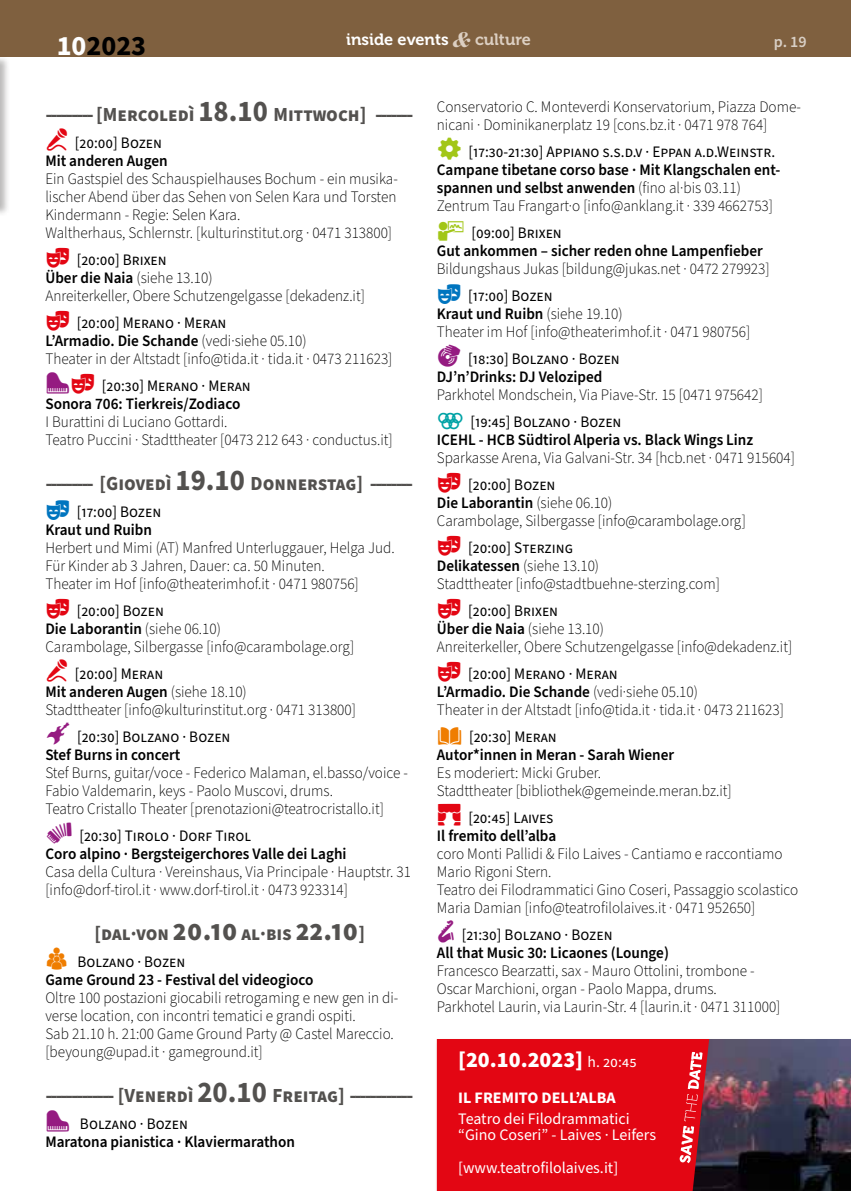
<style>
.page{position:relative;width:851px;height:1191px;background:#fff}
.page>*{position:absolute;margin:0;border:0;box-sizing:border-box;transform-origin:0 0}
.t1{font:700 28px "Source Sans Pro";color:#000}
.t2{font:900 22px "Source Sans Pro";color:#fff}
.t3{font:700 20px "Source Sans Pro";color:#53514f;scale:1.1 1}
.t4{font:700 20px "Source Sans Pro";color:#53514f;scale:.95 1}
.t5{font:16.4px "Museo 700";color:#fff}
.t6{font:300 16px/18px "Source Sans Pro";color:#000;scale:.95 1}
.t7{font:600 16px/18px "Source Sans Pro";color:#000;scale:.95 1}
.t8{font:16px/16px "Source Sans Pro";color:#fff}
.t9{font:16px/18px "Source Sans Pro";color:#000;scale:.95 1}
.t10{font:700 16px "Source Sans Pro";color:#fff}
.t11{font:600 16px "Source Sans Pro";color:#fff}
.s1{color:#fff}
.s2{font-family:"Surveyor Display";font-weight:700;font-style:italic;font-size:24.4px;color:#dccfc2}
.s3{color:#dccfc2}
.s4{font-size:30px}
.s5{font-family:"Inside Events Font";font-weight:400;font-size:28px;color:#e30613}
.s6{font-weight:400}
.s7{font-weight:600}
.s8{font-family:"Inside Events Font";font-weight:400;font-size:28px;color:#951b81}
.s9{font-family:"Inside Events Font";font-weight:400;font-size:28px;color:#0075bf}
.s10{font-family:"Inside Events Font";font-size:28px;color:#951b81}
.s11{font-family:"Inside Events Font";font-weight:400;font-size:28px;color:#ef7d00}
.s12{font-family:"Inside Events Font";font-weight:400;font-size:28px;color:#a2c617}
.s13{font-weight:300}
.s14{font-family:"Inside Events Font";font-weight:400;font-size:28px;color:#00a3a6}
.s15{font-weight:400;font-size:15.6px}
</style>
<div class="page">
<div style="left:0;top:0;width:850px;height:57px;background:#7f603f"></div>
<div style="left:0;top:55px;width:10px;height:161px;background:#53514f;opacity:.4"></div>
<img style="left:0;top:57px;width:1px;height:149px">
<div style="left:434px;top:1036px;width:416px;height:155px;background:#53514f;opacity:.4"></div>
<img style="left:709px;top:1039px;width:141px;height:152px">
<div style="left:437px;top:1039px;width:272px;height:152px;background:#e30613"></div>
<svg style="left:679px;top:1051px;width:23px;height:112px;background:#dc3a45"></svg>
<h1 class="t1" style="left:57px;top:27px;width:91px"><span class="s1">10</span>2023</h1>
<p class="t5" style="left:346px;top:30px;width:186px">inside events <span class="s2">&amp;</span> <span class="s3">culture</span></p>
<p class="t11" style="left:773px;top:31px;width:34px">p. 19</p>
<p class="t3" style="left:45px;top:101px;width:336px">--------- [Mercoledì <span class="s4">18.10</span> Mittwoch] -------</p>
<p class="t7" style="left:45px;top:134px;width:130px"><span class="s5">Ē</span> <span class="s6">[20:00] Bozen<br></span>Mit anderen Augen</p>
<p class="t6" style="left:45px;top:170px;width:372px">Ein Gastspiel des Schauspielhauses Bochum - ein musika&shy;lischer Abend über das Sehen von Selen Kara und Torsten Kindermann - Regie: Selen Kara.<br>Waltherhaus, Schlernstr. [kulturinstitut.org · 0471 313800]</p>
<p class="t6" style="left:45px;top:251px;width:338px"><span class="s5">ď</span> <span class="s6">[20:00] Brixen<br></span><span class="s7">Über die Naia</span> (siehe 13.10)<br>Anreiterkeller, Obere Schutzengelgasse [dekadenz.it]</p>
<p class="t6" style="left:45px;top:314px;width:367px"><span class="s5">ď</span> <span class="s6">[20:00] Merano · Meran<br></span><span class="s7">L’Armadio. Die Schande</span> (vedi·siehe 05.10)<br>Theater in der Altstadt [info@tida.it · tida.it · 0473 211623]</p>
<p class="t7" style="left:45px;top:377px;width:218px"><span class="s8">Ģ</span><span class="s5">ď</span> <span class="s6">[20:30] Merano · Meran<br></span>Sonora 706: Tierkreis/Zodiaco</p>
<p class="t6" style="left:45px;top:413px;width:367px">I Burattini di Luciano Gottardi.<br>Teatro Puccini · Stadttheater [0473 212 643 · conductus.it]</p>
<p class="t3" style="left:45px;top:470px;width:336px">--------- [Giovedì <span class="s4">19.10</span> Donnerstag] --------</p>
<p class="t7" style="left:45px;top:503px;width:123px"><span class="s9">ľ</span> <span class="s6">[17:00] Bozen<br></span>Kraut und Ruibn</p>
<p class="t6" style="left:45px;top:539px;width:369px">Herbert und Mimi (AT) Manfred Unterluggauer, Helga Jud.<br>Für Kinder ab 3 Jahren, Dauer: ca. 50 Minuten.<br>Theater im Hof [info@theaterimhof.it · 0471 980756]</p>
<p class="t6" style="left:45px;top:602px;width:327px"><span class="s5">ď</span> <span class="s6">[20:00] Bozen<br></span><span class="s7">Die Laborantin</span> (siehe 06.10)<br>Carambolage, Silbergasse [info@carambolage.org]</p>
<p class="t6" style="left:45px;top:665px;width:328px"><span class="s5">Ē</span> <span class="s6">[20:00] Meran<br></span><span class="s7">Mit anderen Augen</span> (siehe 18.10)<br>Stadttheater [info@kulturinstitut.org · 0471 313800]</p>
<p class="t9" style="left:45px;top:728px;width:196px"><span class="s10">Į</span> [20:30] Bolzano · Bozen<br><span class="s7">Stef Burns in concert</span></p>
<p class="t6" style="left:45px;top:764px;width:383px">Stef Burns, guitar/voce - Federico Malaman, el.basso/voice -<br>Fabio Valdemarin, keys - Paolo Muscovi, drums.<br>Teatro Cristallo Theater [prenotazioni@teatrocristallo.it]</p>
<p class="t7" style="left:45px;top:827px;width:318px"><span class="s8">Ī</span> <span class="s6">[20:30] Tirolo · Dorf Tirol<br></span>Coro alpino · Bergsteigerchores Valle dei Laghi</p>
<p class="t6" style="left:45px;top:863px;width:386px">Casa della Cultura · Vereinshaus, Via Principale · Hauptstr. 31 [info@dorf-tirol.it · www.dorf-tirol.it · 0473 923314]</p>
<p class="t4" style="left:94px;top:920px;width:286px">[dal·von <span class="s4">20.10</span> al·bis <span class="s4">22.10</span>]</p>
<p class="t7" style="left:45px;top:953px;width:284px"><span class="s11">č</span> <span class="s6">Bolzano · Bozen<br></span>Game Ground 23 - Festival del videogioco</p>
<p class="t6" style="left:45px;top:989px;width:373px">Oltre 100 postazioni giocabili retrogaming e new gen in di&shy;verse location, con incontri tematici e grandi ospiti.<br>Sab 21.10 h. 21:00 Game Ground Party @ Castel Mareccio. [beyoung@upad.it · gameground.it]</p>
<p class="t3" style="left:45px;top:1082px;width:336px">------------- [Venerdì <span class="s4">20.10</span> Freitag] ------------</p>
<p class="t7" style="left:45px;top:1115px;width:264px"><span class="s8">Ģ</span> <span class="s6">Bolzano · Bozen<br></span>Maratona pianistica · Klaviermarathon</p>
<p class="t6" style="left:437px;top:98px;width:385px">Conservatorio C. Monteverdi Konservatorium, Piazza Dome&shy;nicani · Dominikanerplatz 19 [cons.bz.it · 0471 978 764]</p>
<p class="t7" style="left:437px;top:143px;width:363px"><span class="s12">ŗ</span> <span class="s6">[17:30-21:30] Appiano s.s.d.v · Eppan a.d.Weinstr.<br></span>Campane tibetane corso base · Mit Klangschalen ent&shy;spannen und selbst anwenden <span class="s13">(fino al·bis 03.11)<br>Zentrum Tau Frangart·o [info@anklang.it · 339 4662753]</span></p>
<p class="t7" style="left:437px;top:224px;width:344px"><span class="s12">Ř</span> <span class="s6">[09:00] Brixen<br></span>Gut ankommen – sicher reden ohne Lampenfieber</p>
<p class="t6" style="left:437px;top:256px;width:352px;line-height:27px">Bildungshaus Jukas [bildung@jukas.net · 0472 279923] <span class="s9">ľ</span> <span class="s6">[17:00] Bozen</span></p>
<p class="t6" style="left:437px;top:305px;width:331px"><span class="s7">Kraut und Ruibn</span> (siehe 19.10)<br>Theater im Hof [info@theaterimhof.it · 0471 980756]</p>
<p class="t7" style="left:437px;top:350px;width:194px"><span class="s8">į</span> <span class="s6">[18:30] Bolzano · Bozen<br></span>DJ’n’Drinks: DJ Veloziped</p>
<p class="t6" style="left:437px;top:382px;width:344px;line-height:27px">Parkhotel Mondschein, Via Piave-Str. 15 [0471 975642]<br><span class="s14">Ō</span> <span class="s6">[19:45] Bolzano · Bozen</span></p>
<p class="t7" style="left:437px;top:431px;width:334px">ICEHL - HCB Südtirol Alperia vs. Black Wings Linz</p>
<p class="t6" style="left:437px;top:445px;width:378px;line-height:27px">Sparkasse Arena, Via Galvani-Str. 34 [hcb.net · 0471 915604] <span class="s5">ď</span> <span class="s6">[20:00] Bozen</span></p>
<p class="t6" style="left:437px;top:494px;width:327px"><span class="s7">Die Laborantin</span> (siehe 06.10)<br>Carambolage, Silbergasse [info@carambolage.org]</p>
<p class="t6" style="left:437px;top:539px;width:299px"><span class="s5">ď</span> <span class="s6">[20:00] Sterzing<br></span><span class="s7">Delikatessen</span> (siehe 13.10)<br>Stadttheater [info@stadtbuehne-sterzing.com]</p>
<p class="t6" style="left:437px;top:602px;width:375px"><span class="s5">ď</span> <span class="s6">[20:00] Brixen<br></span><span class="s7">Über die Naia</span> (siehe 13.10)<br>Anreiterkeller, Obere Schutzengelgasse [info@dekadenz.it]</p>
<p class="t6" style="left:437px;top:665px;width:367px"><span class="s5">ď</span> <span class="s6">[20:00] Merano · Meran<br></span><span class="s7">L’Armadio. Die Schande</span> (vedi·siehe 05.10)<br>Theater in der Altstadt [info@tida.it · tida.it · 0473 211623]</p>
<p class="t7" style="left:437px;top:728px;width:251px"><span class="s11">ą</span> <span class="s6">[20:30] Meran<br></span>Autor*innen in Meran - Sarah Wiener</p>
<p class="t6" style="left:437px;top:764px;width:312px">Es moderiert: Micki Gruber.<br>Stadttheater [bibliothek@gemeinde.meran.bz.it]</p>
<p class="t7" style="left:437px;top:809px;width:127px"><span class="s5">Ė</span> <span class="s6">[20:45] Laives<br></span>Il fremito dell’alba</p>
<p class="t6" style="left:437px;top:845px;width:382px">coro Monti Pallidi &amp; Filo Laives - Cantiamo e raccontiamo Mario Rigoni Stern.<br>Teatro dei Filodrammatici Gino Coseri, Passaggio scolastico Maria Damian [info@teatrofilolaives.it · 0471 952650]</p>
<p class="t7" style="left:437px;top:926px;width:246px"><span class="s8">ī</span> <span class="s6">[21:30] Bolzano · Bozen<br></span>All that Music 30: Licaones (Lounge)</p>
<p class="t6" style="left:437px;top:962px;width:363px">Francesco Bearzatti, sax - Mauro Ottolini, trombone -<br>Oscar Marchioni, organ - Paolo Mappa, drums.<br>Parkhotel Laurin, via Laurin-Str. 4 [laurin.it · 0471 311000]</p>
<h2 class="t2" style="left:458px;top:1045px;width:180px">[20.10.2023] <span class="s15">h. 20:45</span></h2>
<p class="t10" style="left:458px;top:1086px;width:159px">IL FREMITO DELL’ALBA</p>
<p class="t8" style="left:458px;top:1111px;width:199px">Teatro dei Filodrammatici “Gino Coseri” - Laives · Leifers</p>
<p class="t8" style="left:458px;top:1160px;width:161px">[www.teatrofilolaives.it]</p>
</div>
